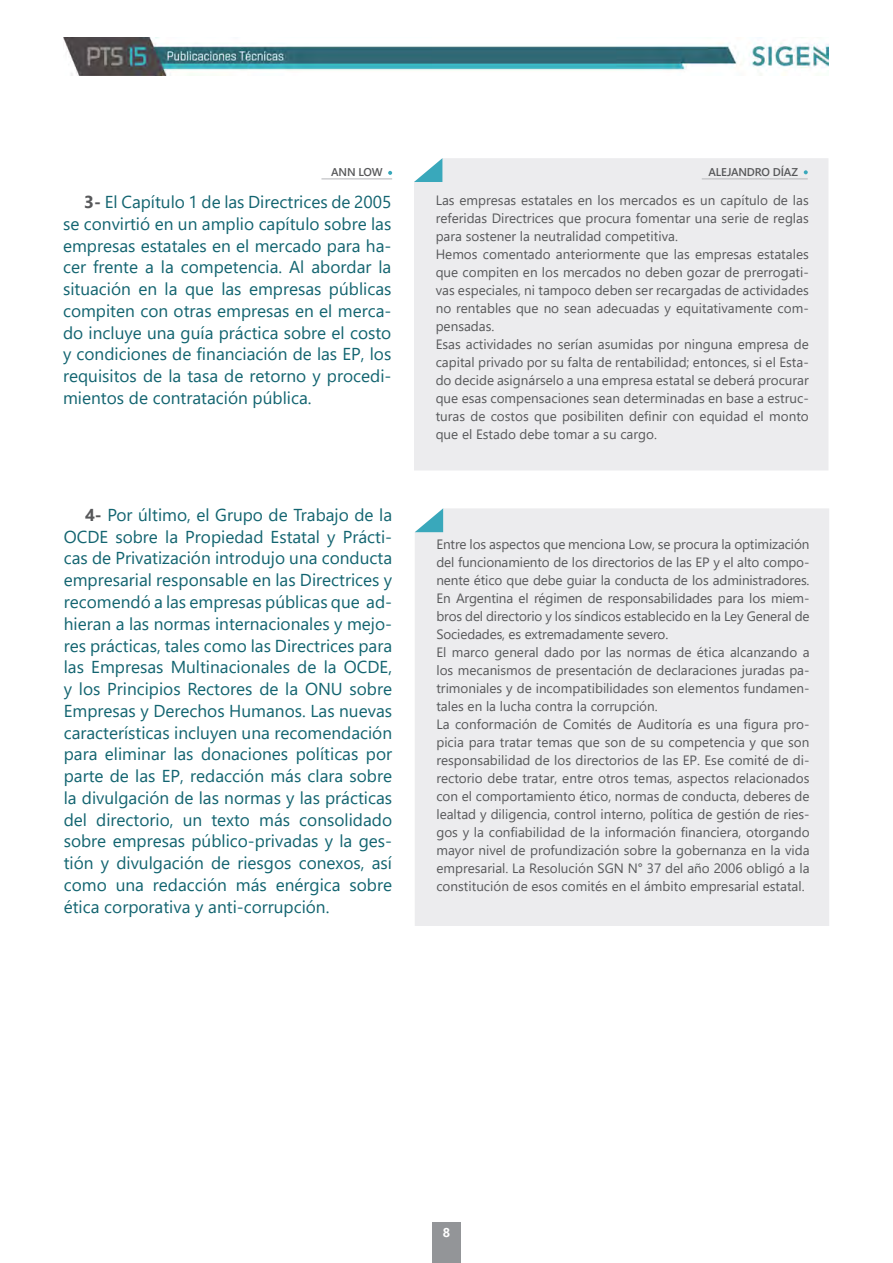
<style>
.page{position:relative;width:893px;height:1263px;background:#fff}
.page>*{position:absolute;margin:0;border:0;box-sizing:border-box;transform-origin:0 0}
.justificado{font:17.25px/21.8px "Segoe UI";color:#126470;text-align:justify}
.t1{font:13.5px/18px "Segoe UI";color:#57585a;text-align:justify}
.t2{font:700 12.75px "Segoe UI";color:#fff}
.t3{font:600 11.25px "Segoe UI";letter-spacing:-.015em;color:#57585a}
.s1{font-weight:700;color:#57585a}
</style>
<div class="page">
<div style="left:432px;top:1222px;width:29px;height:41px;background:#939598"></div>
<img style="left:64px;top:38px;width:764px;height:37px">
<div style="left:414px;top:158px;width:414px;height:312px;background:#ececee"></div>
<svg style="left:414px;top:158px;width:28px;height:24px"></svg>
<div style="left:415px;top:508px;width:414px;height:418px;background:#ececee"></div>
<svg style="left:415px;top:508px;width:28px;height:24px"></svg>
<hr style="left:702px;top:178px;width:106px;height:1px;background:#bcbdc0">
<svg style="left:804px;top:170px;width:4px;height:4px"></svg>
<hr style="left:321px;top:178px;width:71px;height:1px;background:#bcbdc0">
<svg style="left:388px;top:171px;width:4px;height:4px"></svg>
<p class="t3" style="left:331px;top:163px;width:53px">ANN LOW</p>
<p class="t3" style="left:708px;top:163px;width:91px">ALEJANDRO DÍAZ</p>
<p class="justificado" style="left:63px;top:191px;width:330px;text-indent:21px"><span class="s1">3-</span> El Capítulo 1 de las Directrices de 2005 se convirtió en un amplio capítulo sobre las empresas estatales en el mercado para ha&shy;cer frente a la competencia. Al abordar la situación en la que las empresas públicas compiten con otras empresas en el merca&shy;do incluye una guía práctica sobre el costo y condiciones de financiación de las EP, los requisitos de la tasa de retorno y procedi&shy;mientos de contratación pública.</p>
<p class="justificado" style="left:64px;top:504px;width:330px;text-indent:21px"><span class="s1">4-</span> Por último, el Grupo de Trabajo de la OCDE sobre la Propiedad Estatal y Prácti&shy;cas de Privatización introdujo una conducta empresarial responsable en las Directrices y recomendó a las empresas públicas que ad&shy;hieran a las normas internacionales y mejo&shy;res prácticas, tales como las Directrices para las Empresas Multinacionales de la OCDE, y los Principios Rectores de la ONU sobre Empresas y Derechos Humanos. Las nuevas características incluyen una recomendación para eliminar las donaciones políticas por parte de las EP, redacción más clara sobre la divulgación de las normas y las prácticas del directorio, un texto más consolidado sobre empresas público-privadas y la ges&shy;tión y divulgación de riesgos conexos, así como una redacción más enérgica sobre ética corporativa y anti-corrupción.</p>
<p class="t1" style="left:436px;top:191px;width:375px">Las empresas estatales en los mercados es un capítulo de las referidas Directrices que procura fomentar una serie de reglas para sostener la neutralidad competitiva.</p>
<p class="t1" style="left:436px;top:245px;width:375px">Hemos comentado anteriormente que las empresas estatales que compiten en los mercados no deben gozar de prerrogati&shy;vas especiales, ni tampoco deben ser recargadas de actividades no rentables que no sean adecuadas y equitativamente com&shy;pensadas.</p>
<p class="t1" style="left:436px;top:335px;width:375px">Esas actividades no serían asumidas por ninguna empresa de capital privado por su falta de rentabilidad; entonces, si el Esta&shy;do decide asignárselo a una empresa estatal se deberá procurar que esas compensaciones sean determinadas en base a estruc&shy;turas de costos que posibiliten definir con equidad el monto que el Estado debe tomar a su cargo.</p>
<p class="t1" style="left:436px;top:535px;width:375px">Entre los aspectos que menciona Low, se procura la optimización del funcionamiento de los directorios de las EP y el alto compo&shy;nente ético que debe guiar la conducta de los administradores.<br>En Argentina el régimen de responsabilidades para los miem&shy;bros del directorio y los síndicos establecido en la Ley General de Sociedades, es extremadamente severo.</p>
<p class="t1" style="left:436px;top:643px;width:375px">El marco general dado por las normas de ética alcanzando a los mecanismos de presentación de declaraciones juradas pa&shy;trimoniales y de incompatibilidades son elementos fundamen&shy;tales en la lucha contra la corrupción.</p>
<p class="t1" style="left:436px;top:715px;width:375px">La conformación de Comités de Auditoría es una figura pro&shy;picia para tratar temas que son de su competencia y que son responsabilidad de los directorios de las EP. Ese comité de di&shy;rectorio debe tratar, entre otros temas, aspectos relacionados con el comportamiento ético, normas de conducta, deberes de lealtad y diligencia, control interno, política de gestión de ries&shy;gos y la confiabilidad de la información financiera, otorgando mayor nivel de profundización sobre la gobernanza en la vida empresarial. La Resolución SGN N° 37 del año 2006 obligó a la constitución de esos comités en el ámbito empresarial estatal.</p>
<p class="t2" style="left:443px;top:1222px;width:9px">8</p>
</div>
